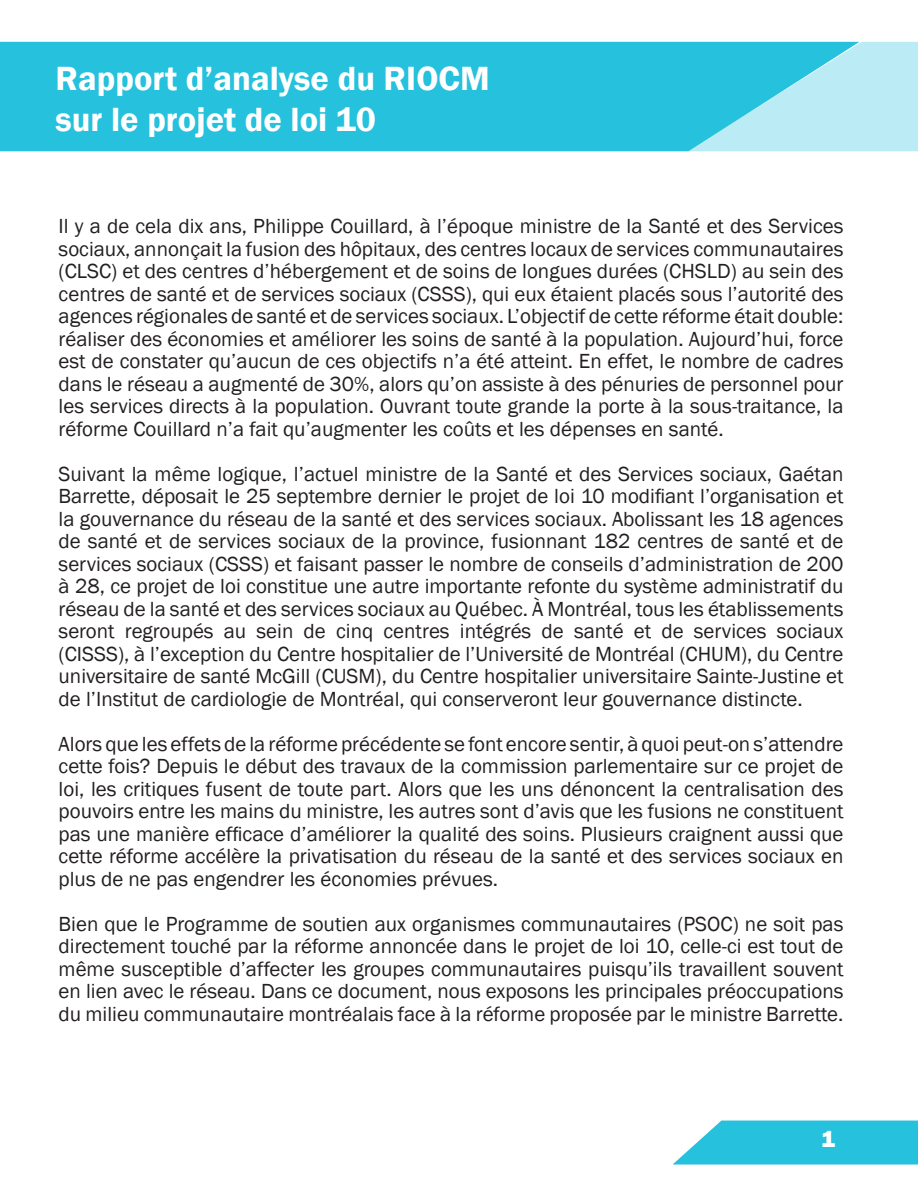
<style>
.page{position:relative;width:918px;height:1188px;background:#fff}
.page>*{position:absolute;margin:0;border:0;box-sizing:border-box;transform-origin:0 0}
.t1{font:600 34.5px "Franklin Gothic";color:#fff}
.t2{font:800 24px "Franklin Gothic";color:#fff}
.t3{font:21px/22.5px "Franklin Gothic";color:#231f20;text-align:justify}
</style>
<div class="page">
<div style="left:0;top:42px;width:687px;height:109px;background:#26c1dd"></div>
<svg style="left:673px;top:1121px;width:245px;height:44px"></svg>
<svg style="left:687px;top:42px;width:231px;height:109px"></svg>
<p class="t1" style="left:56px;top:57px;width:436px">Rapport d’analyse du RIOCM</p>
<p class="t1" style="left:56px;top:98px;width:322px">sur le projet de loi 10</p>
<p class="t3" style="left:59px;top:216px;width:786px">Il y a de cela dix ans, Philippe Couillard, à l’époque ministre de la Santé et des Services sociaux, annonçait la fusion des hôpitaux, des centres locaux de services communautaires (CLSC) et des centres d’hébergement et de soins de longues durées (CHSLD) au sein des centres de santé et de services sociaux (CSSS), qui eux étaient placés sous l’autorité des agences régionales de santé et de services sociaux. L’objectif de cette réforme était double: réaliser des économies et améliorer les soins de santé à la population. Aujourd’hui, force est de constater qu’aucun de ces objectifs n’a été atteint. En effet, le nombre de cadres dans le réseau a augmenté de 30%, alors qu’on assiste à des pénuries de personnel pour les services directs à la population. Ouvrant toute grande la porte à la sous-traitance, la réforme Couillard n’a fait qu’augmenter les coûts et les dépenses en santé.</p>
<p class="t3" style="left:59px;top:463px;width:786px">Suivant la même logique, l’actuel ministre de la Santé et des Services sociaux, Gaétan Barrette, déposait le 25 septembre dernier le projet de loi 10 modifiant l’organisation et la gouvernance du réseau de la santé et des services sociaux. Abolissant les 18 agences de santé et de services sociaux de la province, fusionnant 182 centres de santé et de services sociaux (CSSS) et faisant passer le nombre de conseils d’administration de 200 à 28, ce projet de loi constitue une autre importante refonte du système administratif du réseau de la santé et des services sociaux au Québec. À Montréal, tous les établissements seront regroupés au sein de cinq centres intégrés de santé et de services sociaux (CISSS), à l’exception du Centre hospitalier de l’Université de Montréal (CHUM), du Centre universitaire de santé McGill (CUSM), du Centre hospitalier universitaire Sainte-Justine et de l’Institut de cardiologie de Montréal, qui conserveront leur gouvernance distincte.</p>
<p class="t3" style="left:59px;top:733px;width:786px">Alors que les effets de la réforme précédente se font encore sentir, à quoi peut-on s’attendre cette fois? Depuis le début des travaux de la commission parlementaire sur ce projet de loi, les critiques fusent de toute part. Alors que les uns dénoncent la centralisation des pouvoirs entre les mains du ministre, les autres sont d’avis que les fusions ne constituent pas une manière efficace d’améliorer la qualité des soins. Plusieurs craignent aussi que cette réforme accélère la privatisation du réseau de la santé et des services sociaux en plus de ne pas engendrer les économies prévues.</p>
<p class="t3" style="left:59px;top:913px;width:786px">Bien que le Programme de soutien aux organismes communautaires (PSOC) ne soit pas directement touché par la réforme annoncée dans le projet de loi 10, celle-ci est tout de même susceptible d’affecter les groupes communautaires puisqu’ils travaillent souvent en lien avec le réseau. Dans ce document, nous exposons les principales préoccupations du milieu communautaire montréalais face à la réforme proposée par le ministre Barrette.</p>
<p class="t2" style="left:821px;top:1124px;width:16px">1</p>
</div>
